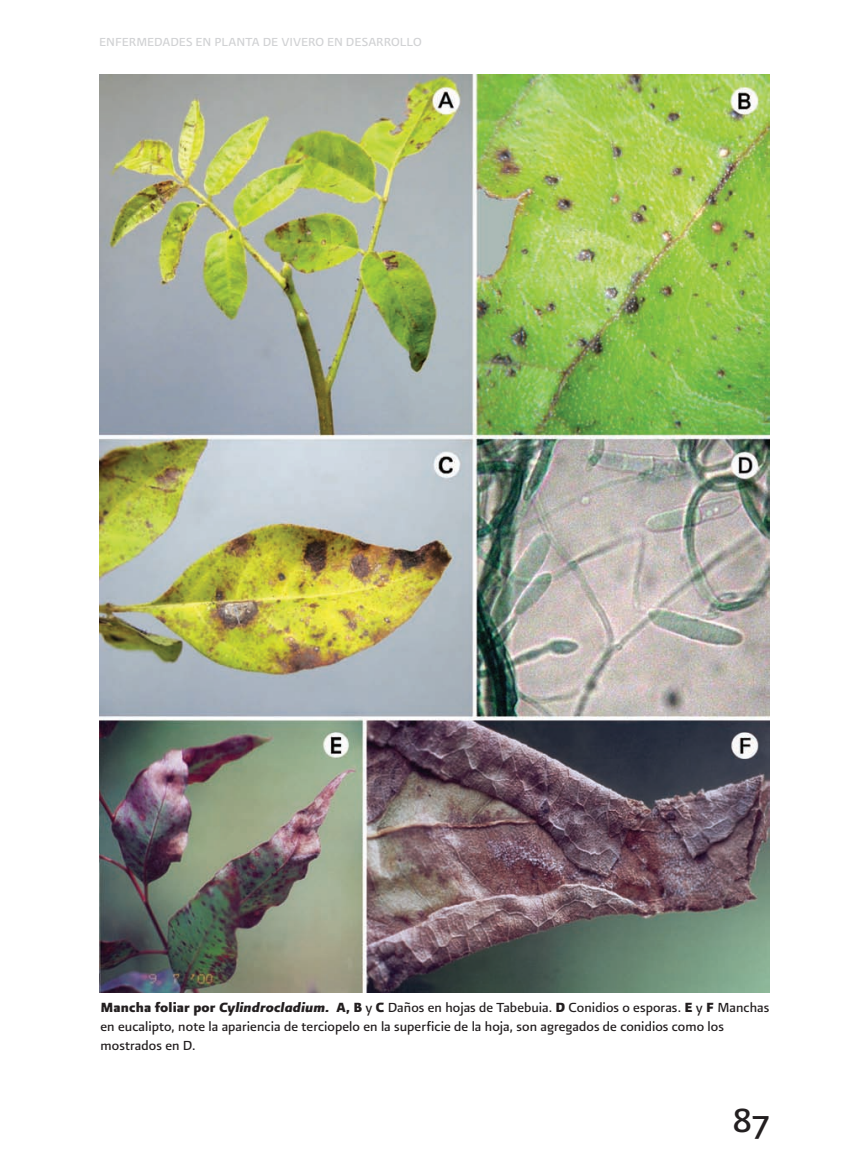
<style>
.page{position:relative;width:844px;height:1166px;background:#fff}
.page>*{position:absolute;margin:0;border:0;box-sizing:border-box;transform-origin:0 0}
.t1{font:40.25px "Presidencia Base CC";color:#231f20}
.t2{font:15.75px/18.9px "Presidencia Base";letter-spacing:.005em;color:#231f20}
.t3{font:14px "Presidencia Base";color:#d1d2d4}
.s1{font-family:"Presidencia Fuerte"}
.s2{font-family:"Presidencia Fuerte CC";font-style:italic}
</style>
<div class="page">
<img style="left:99px;top:74px;width:670px;height:918px">
<p class="t3" style="left:99px;top:34px;width:324px">ENFERMEDADES EN PLANTA DE VIVERO EN DESARROLLO</p>
<p class="t2" style="left:100px;top:998px;width:670px"><span class="s1">Mancha foliar por</span> <span class="s2">Cylindrocladium.</span> <span class="s1">A, B</span> y <span class="s1">C</span> Daños en hojas de Tabebuia. <span class="s1">D</span> Conidios o esporas. <span class="s1">E</span> y <span class="s1">F</span> Manchas en eucalipto, note la apariencia de terciopelo en la superficie de la hoja, son agregados de conidios como los mostrados en D.</p>
<h1 class="t1" style="left:732px;top:1097px;width:38px">87</h1>
</div>
